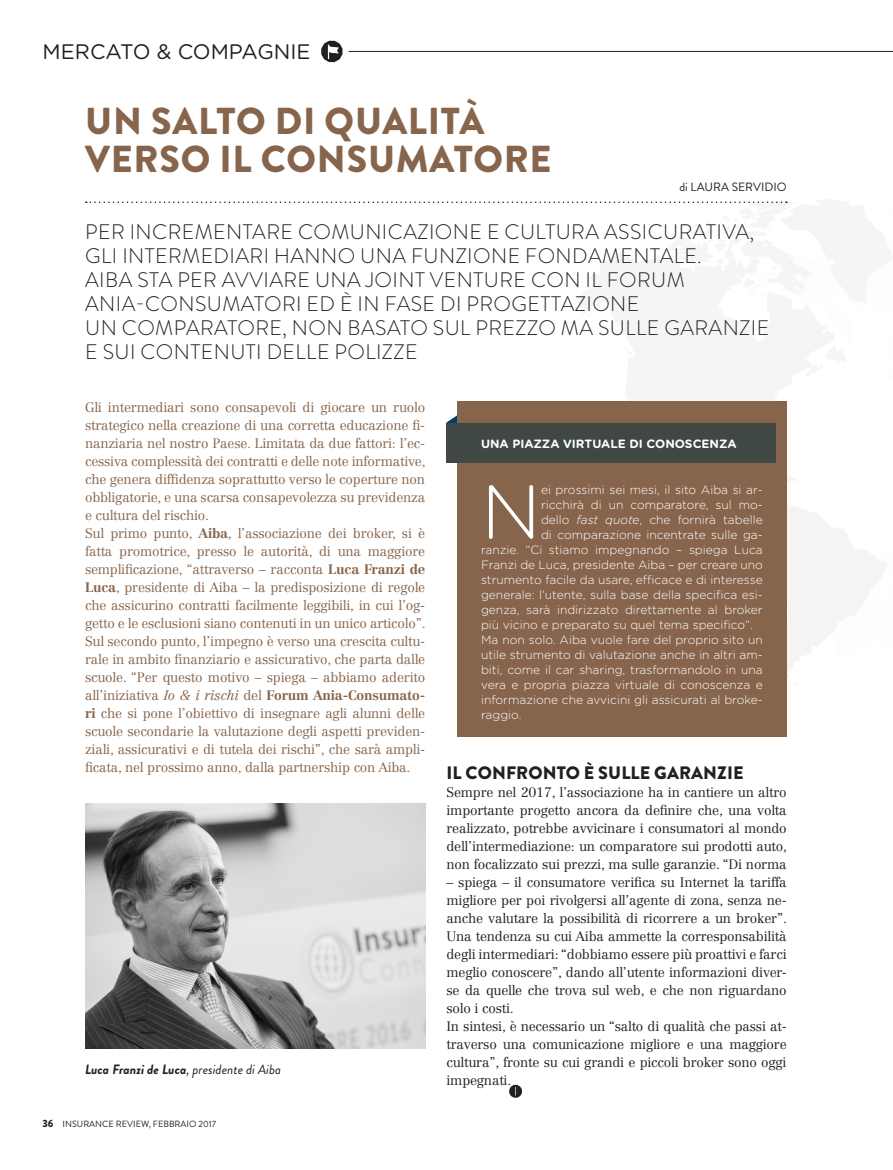
<style>
.page{position:relative;width:893px;height:1170px;background:#fff}
.page>*{position:absolute;margin:0;border:0;box-sizing:border-box;transform-origin:0 0}
.t1{font:300 75.9px "Gotham Rounded";color:#fff}
.t2{font:900 37.5px "Brandon Grotesque";letter-spacing:.02em;color:#87654c}
.t3{font:300 21px/24px "Brandon Grotesque";letter-spacing:.02em;color:#231f20}
.t4{font:21px "Gotham Rounded";color:#231f20}
.t5{font:900 18px "Brandon Grotesque";letter-spacing:.005em;color:#231f20}
.t6{font:300 13.5px/18px "Centennial LT Std";letter-spacing:-.015em;color:#87654c;text-align:justify}
.t7{font:300 13.5px/18px "Centennial LT Std";letter-spacing:-.015em;color:#231f20;text-align:justify}
.t8{font:italic 13.5px "Brandon Grotesque";color:#231f20}
.t9{font:300 12px/15px "Gotham Rounded";color:#fff;text-align:justify}
.t10{font:700 12px "Gotham Rounded";color:#fff}
.t11{font:12px "Brandon Grotesque";color:#231f20}
.t12{font:9px "Brandon Grotesque";color:#231f20}
.s1{font-weight:700}
.s2{font-style:italic}
.s3{font-weight:900;font-size:10.5px}
</style>
<div class="page">
<svg style="left:787px;top:476px;width:99px;height:196px"></svg>
<svg style="left:321px;top:41px;width:21px;height:21px"></svg>
<hr style="left:349px;top:51px;width:544px;height:1px;background:#231f20">
<svg style="left:86px;top:201px;width:702px;height:3px"></svg>
<img style="left:85px;top:803px;width:340px;height:245px">
<svg style="left:446px;top:415px;width:11px;height:8px"></svg>
<div style="left:457px;top:401px;width:330px;height:336px;background:#87654c"></div>
<div style="left:446px;top:423px;width:330px;height:39px;background:#3f4845"></div>
<svg style="left:509px;top:1084px;width:13px;height:13px"></svg>
<p class="t4" style="left:43px;top:38px;width:270px">MERCATO &amp; COMPAGNIE</p>
<p class="t2" style="left:85px;top:95px;width:400px">UN SALTO DI QUALITÀ</p>
<p class="t2" style="left:85px;top:132px;width:468px">VERSO IL CONSUMATORE</p>
<p class="t11" style="left:679px;top:178px;width:109px">di LAURA SERVIDIO</p>
<p class="t3" style="left:85px;top:220px;width:671px">PER INCREMENTARE COMUNICAZIONE E CULTURA ASSICURATIVA,<br>GLI INTERMEDIARI HANNO UNA FUNZIONE FONDAMENTALE.</p>
<p class="t3" style="left:85px;top:268px;width:601px">AIBA STA PER AVVIARE UNA JOINT VENTURE CON IL FORUM</p>
<p class="t3" style="left:85px;top:292px;width:556px">ANIA-CONSUMATORI ED È IN FASE DI PROGETTAZIONE</p>
<p class="t3" style="left:85px;top:316px;width:686px">UN COMPARATORE, NON BASATO SUL PREZZO MA SULLE GARANZIE<br>E SUI CONTENUTI DELLE POLIZZE</p>
<p class="t6" style="left:85px;top:398px;width:342px">Gli intermediari sono consapevoli di giocare un ruolo strategico nella creazione di una corretta educazione fi&shy;nanziaria nel nostro Paese. Limitata da due fattori: l’ec&shy;cessiva complessità dei contratti e delle note informative, che genera diffidenza soprattutto verso le coperture non obbligatorie, e una scarsa consapevolezza su previdenza e cultura del rischio.</p>
<p class="t6" style="left:85px;top:524px;width:342px">Sul primo punto, <span class="s1">Aiba</span>, l’associazione dei broker, si è fatta promotrice, presso le autorità, di una maggiore semplificazione, “attraverso – racconta <span class="s1">Luca Franzi de Luca</span>, presidente di Aiba – la predisposizione di regole che assicurino contratti facilmente leggibili, in cui l’og&shy;getto e le esclusioni siano contenuti in un unico articolo”.</p>
<p class="t6" style="left:85px;top:632px;width:342px">Sul secondo punto, l’impegno è verso una crescita cultu&shy;rale in ambito finanziario e assicurativo, che parta dalle scuole. “Per questo motivo – spiega – abbiamo aderito all’iniziativa <span class="s2">Io &amp; i rischi</span> del <span class="s1">Forum Ania-Consumato&shy;ri</span> che si pone l’obiettivo di insegnare agli alunni delle scuole secondarie la valutazione degli aspetti previden&shy;ziali, assicurativi e di tutela dei rischi”, che sarà ampli&shy;ficata, nel prossimo anno, dalla partnership con Aiba.</p>
<p class="t8" style="left:85px;top:1060px;width:197px"><span class="s1">Luca Franzi de Luca</span>, presidente di Aiba</p>
<p class="t12" style="left:43px;top:1117px;width:175px"><span class="s3">36</span> INSURANCE REVIEW, FEBBRAIO 2017</p>
<p class="t10" style="left:481px;top:434px;width:257px">UNA PIAZZA VIRTUALE DI CONOSCENZA</p>
<p class="t1" style="left:481px;top:461px;width:61px">N</p>
<p class="t9" style="left:541px;top:481px;width:223px">ei prossimi sei mesi, il sito Aiba si ar-</p>
<p class="t9" style="left:541px;top:496px;width:223px">ricchirà di un comparatore, sul mo-</p>
<p class="t9" style="left:541px;top:511px;width:223px">dello <span class="s2">fast quote</span>, che fornirà tabelle</p>
<p class="t9" style="left:541px;top:526px;width:223px">di comparazione incentrate sulle ga-</p>
<p class="t9" style="left:481px;top:541px;width:283px">ranzie. “Ci stiamo impegnando – spiega Luca</p>
<p class="t9" style="left:481px;top:556px;width:283px">Franzi de Luca, presidente Aiba – per creare uno</p>
<p class="t9" style="left:481px;top:571px;width:283px">strumento facile da usare, efficace e di interesse</p>
<p class="t9" style="left:481px;top:586px;width:283px">generale: l’utente, sulla base della specifica esi-</p>
<p class="t9" style="left:481px;top:601px;width:283px">genza, sarà indirizzato direttamente al broker</p>
<p class="t9" style="left:481px;top:616px;width:273px">più vicino e preparato su quel tema specifico”.</p>
<p class="t9" style="left:481px;top:631px;width:283px">Ma non solo. Aiba vuole fare del proprio sito un utile strumento di valutazione anche in altri am&shy;biti, come il car sharing, trasformandolo in una vera e propria piazza virtuale di conoscenza e informazione che avvicini gli assicurati al broke&shy;raggio.</p>
<p class="t5" style="left:447px;top:759px;width:298px">IL CONFRONTO È SULLE GARANZIE</p>
<p class="t7" style="left:446px;top:783px;width:342px">Sempre nel 2017, l’associazione ha in cantiere un altro importante progetto ancora da definire che, una volta realizzato, potrebbe avvicinare i consumatori al mondo dell’intermediazione: un comparatore sui prodotti auto, non focalizzato sui prezzi, ma sulle garanzie. “Di norma</p>
<p class="t7" style="left:446px;top:873px;width:342px">– spiega – il consumatore verifica su Internet la tariffa migliore per poi rivolgersi all’agente di zona, senza ne&shy;anche valutare la possibilità di ricorrere a un broker”.<br>Una tendenza su cui Aiba ammette la corresponsabilità degli intermediari: “dobbiamo essere più proattivi e farci meglio conoscere”, dando all’utente informazioni diver&shy;se da quelle che trova sul web, e che non riguardano solo i costi.</p>
<p class="t7" style="left:446px;top:1017px;width:342px">In sintesi, è necessario un “salto di qualità che passi at&shy;traverso una comunicazione migliore e una maggiore cultura”, fronte su cui grandi e piccoli broker sono oggi impegnati.</p>
</div>
